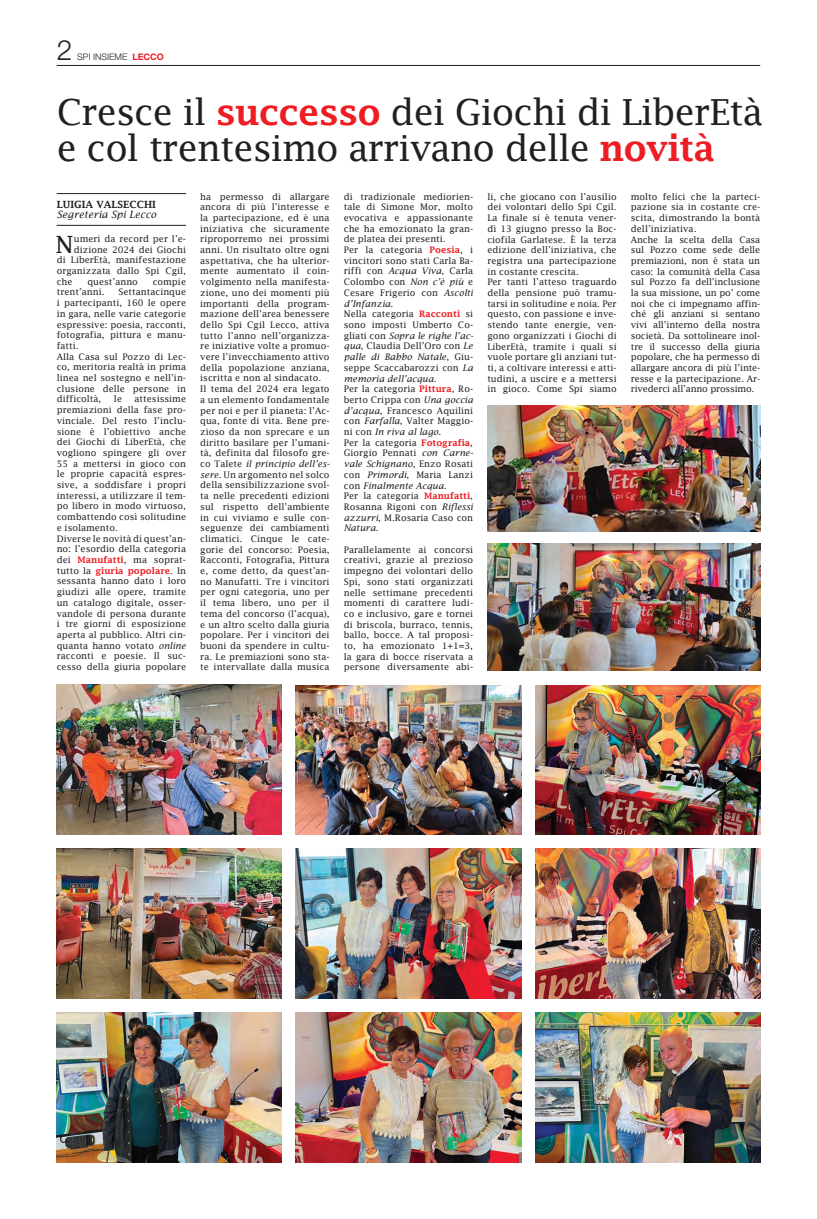
<style>
.page{position:relative;width:817px;height:1219px;background:#fff}
.page>*{position:absolute;margin:0;border:0;box-sizing:border-box;transform-origin:0 0}
.t1{font:36px/36px "Lucida Fax";letter-spacing:-.025em;color:#231f20}
.t2{font:300 28px "Helvetica Neue LT Std";color:#231f20}
.t3{font:23.8px "Lucida Fax";color:#231f20}
.t4{font:italic 10px "Lucida Fax";color:#231f20}
.t5{font:600 10px "Lucida Fax";color:#231f20}
.t6{font:9px/10.7px "Lucida Fax";color:#231f20}
.t7{font:9px/10.7px "Lucida Fax";letter-spacing:-.02em;color:#231f20}
.t8{font:300 9px "Helvetica Neue LT Std";color:#231f20}
.s1{font-weight:700;color:#ee1d23}
.s2{font-weight:600;color:#ee1d23}
.s3{font-style:italic}
</style>
<div class="page">
<hr style="left:57px;top:65px;width:703px;height:1px;background:#231f20">
<img style="left:487px;top:405px;width:273px;height:126px">
<img style="left:487px;top:544px;width:273px;height:126px">
<img style="left:296px;top:685px;width:225px;height:150px">
<img style="left:296px;top:848px;width:225px;height:150px">
<img style="left:535px;top:848px;width:225px;height:150px">
<img style="left:535px;top:1012px;width:225px;height:150px">
<img style="left:296px;top:1012px;width:225px;height:150px">
<img style="left:535px;top:685px;width:225px;height:150px">
<img style="left:57px;top:685px;width:225px;height:149px">
<img style="left:57px;top:848px;width:225px;height:150px">
<img style="left:57px;top:1012px;width:225px;height:150px">
<hr style="left:57px;top:193px;width:129px;height:1px;background:#231f20">
<hr style="left:57px;top:225px;width:129px;height:1px;background:#231f20">
<h2 class="t2" style="left:57px;top:33px;width:17px">2</h2>
<p class="t8" style="left:77px;top:51px;width:88px">SPI INSIEME <span class="s1">LECCO</span></p>
<h1 class="t1" style="left:57px;top:94px;width:707px">Cresce il <span class="s2">successo</span> dei Giochi di LiberEtà e col trentesimo arrivano delle <span class="s2">novità</span></h1>
<p class="t5" style="left:57px;top:199px;width:101px">LUIGIA VALSECCHI</p>
<p class="t4" style="left:57px;top:209px;width:101px">Segreteria Spi Lecco</p>
<h3 class="t3" style="left:56px;top:230px;width:20px">N</h3>
<p class="t6" style="left:74px;top:233px;width:114px">umeri da record per l’e-</p>
<p class="t6" style="left:74px;top:244px;width:114px">dizione 2024 dei Giochi</p>
<p class="t6" style="left:57px;top:255px;width:131px">di LiberEtà, manifestazione</p>
<p class="t6" style="left:57px;top:265px;width:131px">organizzata dallo Spi Cgil,</p>
<p class="t6" style="left:57px;top:276px;width:17px">che</p>
<p class="t6" style="left:87px;top:276px;width:52px">quest’anno</p>
<p class="t6" style="left:153px;top:276px;width:35px">compie</p>
<p class="t6" style="left:57px;top:287px;width:49px">trent’anni.</p>
<p class="t6" style="left:57px;top:287px;width:131px;text-indent:62px">Settantacinque i partecipanti, 160 le opere in gara, nelle varie categorie espressive: poesia, racconti, fotografia, pittura e manu&shy;fatti.<br>Alla Casa sul Pozzo di Lec&shy;co, meritoria realtà in prima linea nel sostegno e nell’in&shy;clusione delle persone in difficoltà,</p>
<p class="t6" style="left:114px;top:394px;width:10px">le</p>
<p class="t6" style="left:57px;top:394px;width:131px;text-indent:78px">attesissime premiazioni della fase pro&shy;vinciale. Del resto l’inclu&shy;sione è l’obiettivo anche dei Giochi di LiberEtà, che vogliono spingere gli over<br>55 a mettersi in gioco con le proprie capacità espres&shy;sive, a soddisfare i propri interessi, a utilizzare il tem&shy;po libero in modo virtuoso, combattendo così solitudine e isolamento.<br>Diverse le novità di quest’an&shy;no: l’esordio della categoria dei <span class="s2">Manufatti</span>, ma soprat&shy;tutto la <span class="s2">giuria popolare</span>. In sessanta hanno dato i loro giudizi alle opere, tramite un catalogo digitale, osser&shy;vandole di persona durante i tre giorni di esposizione aperta al pubblico. Altri cin&shy;quanta hanno votato <span class="s3">online </span>racconti e poesie. Il suc&shy;cesso della giuria popolare</p>
<p class="t6" style="left:200px;top:191px;width:131px">ha permesso di allargare ancora di più l’interesse e la partecipazione, ed è una iniziativa che sicuramente riproporremo nei prossimi anni. Un risultato oltre ogni aspettativa, che ha ulterior&shy;mente aumentato il coin&shy;volgimento nella manifesta&shy;zione, uno dei momenti più importanti della program&shy;mazione dell’area benessere dello Spi Cgil Lecco, attiva tutto l’anno nell’organizza&shy;re iniziative volte a promuo&shy;vere l’invecchiamento attivo della popolazione anziana, iscritta e non al sindacato.<br>Il tema del 2024 era legato a un elemento fondamentale per noi e per il pianeta: l’Ac&shy;qua, fonte di vita. Bene pre&shy;zioso da non sprecare e un diritto basilare per l’umani&shy;tà, definita dal filosofo gre&shy;co Talete <span class="s3">il principio dell’es&shy;sere</span>. Un argomento nel solco della sensibilizzazione svol&shy;ta nelle precedenti edizioni sul rispetto dell’ambiente in cui viviamo e sulle con&shy;seguenze dei cambiamenti climatici. Cinque le cate&shy;gorie del concorso: Poesia,<br>Racconti, Fotografia, Pittura e, come detto, da quest’an&shy;no Manufatti. Tre i vincitori per ogni categoria, uno per il tema libero, uno per il tema del concorso (l’acqua), e un altro scelto dalla giuria popolare. Per i vincitori dei buoni da spendere in cultu&shy;ra. Le premiazioni sono sta&shy;te intervallate dalla musica</p>
<p class="t6" style="left:344px;top:191px;width:131px">di tradizionale mediorien&shy;tale di Simone Mor, molto evocativa e appassionante che ha emozionato la gran&shy;de platea dei presenti.<br>Per la categoria <span class="s2">Poesia</span>, i vincitori sono stati Carla Ba&shy;riffi con <span class="s3">Acqua Viva</span>, Carla<br>Colombo con <span class="s3">Non c’è più</span> e<br>Cesare Frigerio con <span class="s3">Ascolti d’Infanzia</span>.<br>Nella categoria <span class="s2">Racconti</span> si sono imposti Umberto Co&shy;gliati con <span class="s3">Sopra le righe l’ac&shy;qua</span>, Claudia Dell’Oro con <span class="s3">Le palle di Babbo Natale</span>, Giu&shy;seppe Scaccabarozzi con <span class="s3">La memoria dell’acqua</span>.<br>Per la categoria <span class="s2">Pittura</span>, Ro&shy;berto Crippa con <span class="s3">Una goccia d’acqua</span>, Francesco Aquilini con <span class="s3">Farfalla</span>, Valter Maggio&shy;ni con <span class="s3">In riva al lago</span>.<br>Per la categoria <span class="s2">Fotografia</span>,<br>Giorgio Pennati <span class="s3">con Carne&shy;vale Schignano</span>, Enzo Rosati con <span class="s3">Primordi</span>, Maria Lanzi con <span class="s3">Finalmente Acqua</span>.<br>Per la categoria <span class="s2">Manufatti</span>,<br>Rosanna Rigoni con <span class="s3">Riflessi azzurri</span>, M.Rosaria Caso con<br><span class="s3">Natura</span>.</p>
<p class="t6" style="left:344px;top:544px;width:131px;text-align:justify">Parallelamente ai concorsi creativi, grazie al prezioso impegno dei volontari dello Spi, sono stati organizzati nelle settimane precedenti momenti di carattere ludi&shy;co e inclusivo, gare e tornei di briscola, burraco, tennis, ballo, bocce. A tal proposi&shy;to, ha emozionato 1+1=3, la gara di bocce riservata a persone diversamente abi-</p>
<p class="t6" style="left:487px;top:191px;width:131px">li, che giocano con l’ausilio dei volontari dello Spi Cgil.<br>La finale si è tenuta vener&shy;dì 13 giugno presso la Boc&shy;ciofila Garlatese. È la terza edizione dell’iniziativa, che registra una partecipazione in costante crescita.<br>Per tanti l’atteso traguardo della pensione può tramu&shy;tarsi in solitudine e noia. Per questo, con passione e inve&shy;stendo tante energie, ven&shy;gono organizzati i Giochi di<br>LiberEtà, tramite i quali si vuole portare gli anziani tut&shy;ti, a coltivare interessi e atti&shy;tudini, a uscire e a mettersi in gioco. Come Spi siamo</p>
<p class="t7" style="left:630px;top:191px;width:131px">molto felici che la parteci&shy;pazione sia in costante cre&shy;scita, dimostrando la bontà dell’iniziativa.<br>Anche la scelta della Casa sul Pozzo come sede delle premiazioni, non è stata un caso: la comunità della Casa sul Pozzo fa dell’inclusione la sua missione, un po’ come noi che ci impegnamo affin&shy;ché gli anziani si sentano vivi all’interno della nostra società. Da sottolineare inol&shy;tre il successo della giuria popolare, che ha permesso di allargare ancora di più l’inte&shy;resse e la partecipazione. Ar&shy;rivederci all’anno prossimo.</p>
</div>
